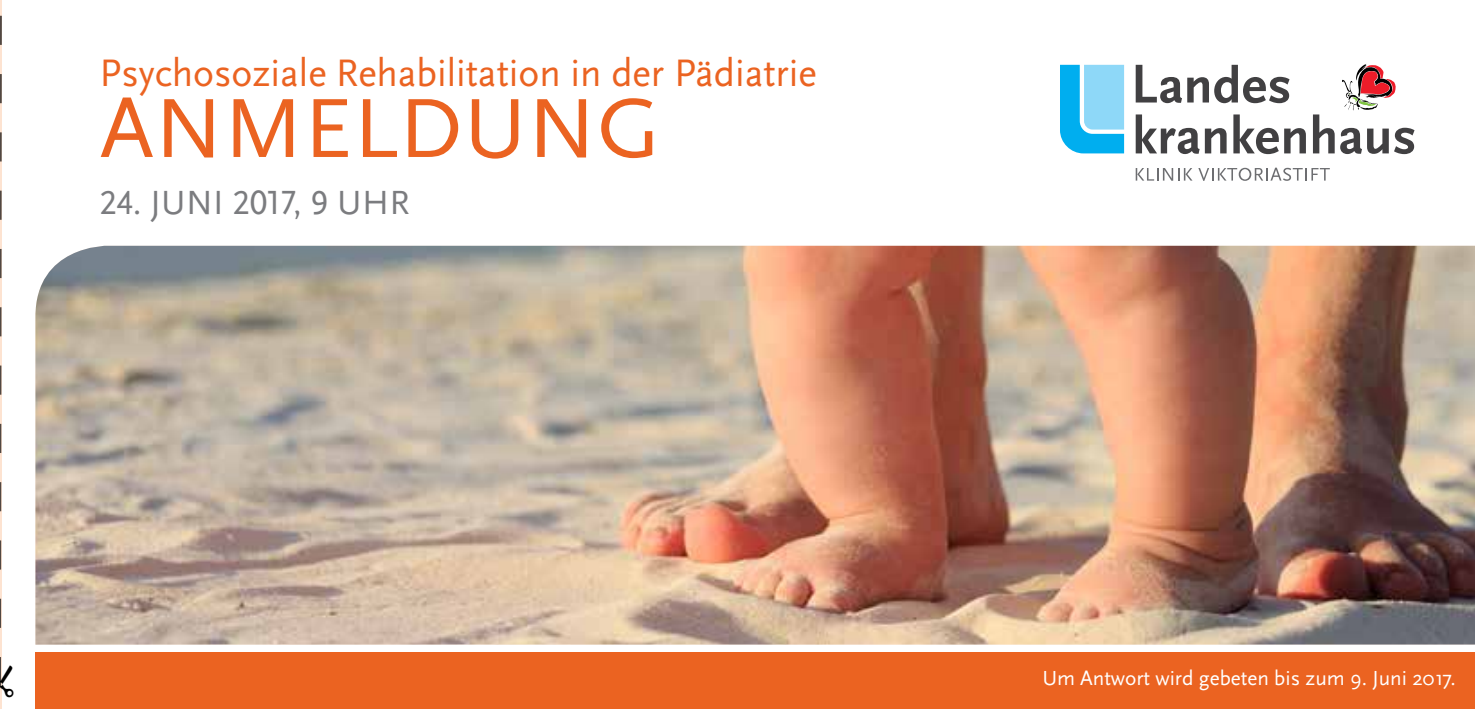
<style>
.page{position:relative;width:1475px;height:709px;background:#fff}
.page>*{position:absolute;margin:0;border:0;box-sizing:border-box;transform-origin:0 0}
.t1{font:87.5px "Scala Sans OT";letter-spacing:.01em;color:#eb6321}
.t2{font:40px "Scala Sans OT";color:#eb6321}
.t3{font:35px "Scala Sans OT";letter-spacing:.01em;color:#7b7c7f}
.t4{font:21.25px "Scala Sans OT";color:#fff}
</style>
<div class="page">
<img style="left:35px;top:246px;width:1439px;height:398px">
<div style="left:35px;top:652px;width:1439px;height:57px;background:#eb6321"></div>
<svg style="left:1135px;top:168px;width:57px;height:13px"></svg>
<svg style="left:1198px;top:168px;width:131px;height:13px"></svg>
<svg style="left:1060px;top:65px;width:63px;height:88px;background:#59c8f4"></svg>
<svg style="left:1135px;top:64px;width:279px;height:90px"></svg>
<svg style="left:0;top:0;width:2px;height:709px"></svg>
<p class="t2" style="left:99px;top:52px;width:718px">Psychosoziale Rehabilitation in der Pädiatrie</p>
<h1 class="t1" style="left:100px;top:81px;width:562px">ANMELDUNG</h1>
<p class="t3" style="left:99px;top:184px;width:312px">24. JUNI 2017, 9 UHR</p>
<p class="t4" style="left:1042px;top:666px;width:415px">Um Antwort wird gebeten bis zum 9. Juni 2017.</p>
</div>
